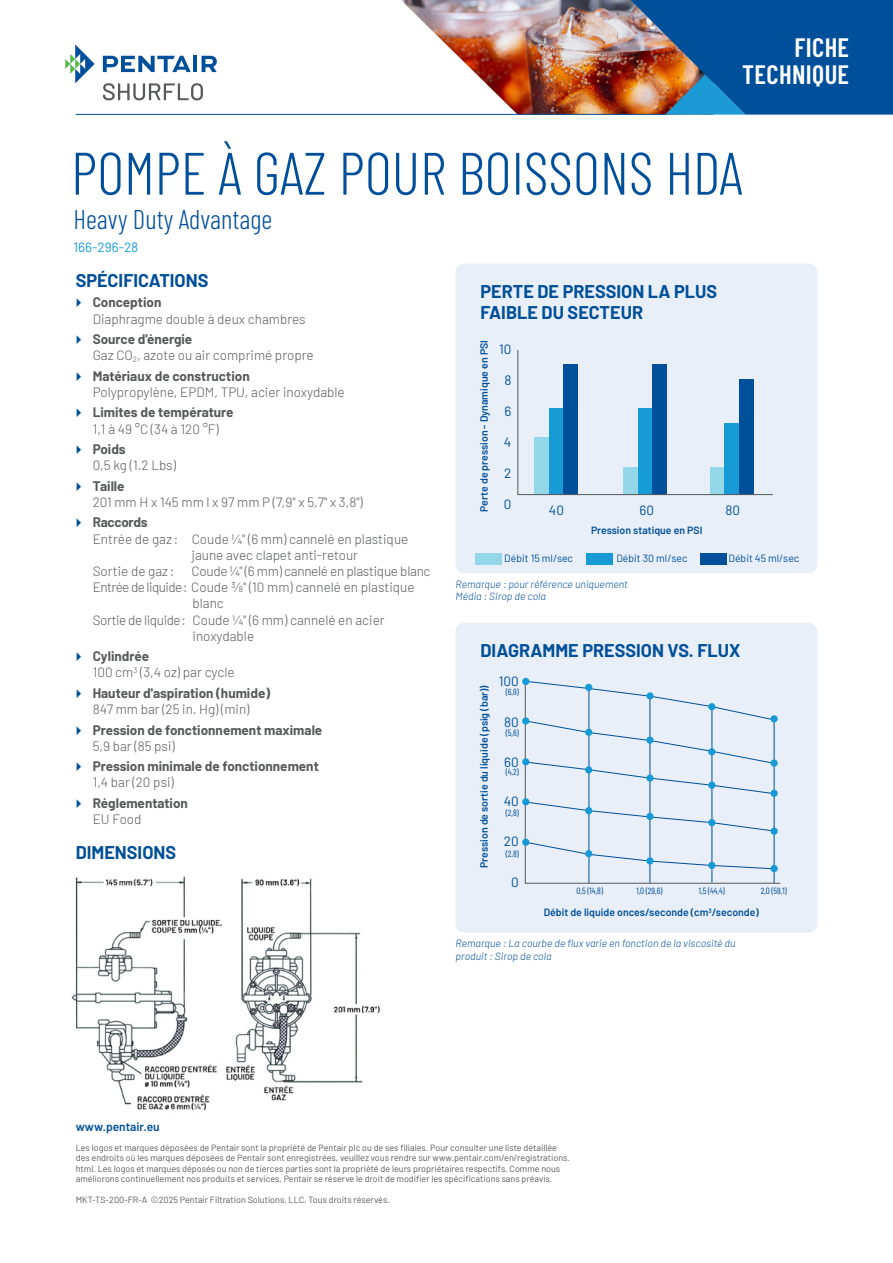
<style>
.page{position:relative;width:893px;height:1263px;background:#fff}
.page>*{position:absolute;margin:0;border:0;box-sizing:border-box;transform-origin:0 0}
.t1{font:300 59.7px "Barlow Condensed";color:#004f9a}
.t2{font:300 27px "Barlow Condensed";color:#004f9a}
.t3{font:600 26.55px/26.2px "Barlow Condensed";letter-spacing:.015em;color:#fff;text-align:right}
.t4{font:700 18px/21.6px "Barlow";color:#004f9a}
.t5{font:300 13.5px/16.2px "Barlow";color:#58595b}
.t6{font:700 13.5px "Barlow";color:#58595b}
.t7{font:300 13.5px "Barlow";letter-spacing:-.02em;color:#58595b}
.t8{font:13.5px "Barlow";color:#004f9a}
.t9{font:13.5px "Barlow";color:#179bd7}
.t10{font:700 13.5px "Barlow";letter-spacing:-.02em;color:#58595b}
.t11{font:600 12px "Barlow";color:#004f9a}
.t12{font:600 10.5px "Barlow";color:#004f9a}
.t13{font:italic 300 10.5px/12.6px "Barlow";color:#004f9a}
.t14{font:10.5px "Barlow";color:#004f9a}
.t15{font:9px/10.5px "Barlow";color:#58595b}
.t16{font:9px "Barlow Condensed";color:#004f9a}
.s1{font-weight:700}
</style>
<div class="page">
<img style="left:395px;top:0;width:221px;height:114px">
<hr style="left:76px;top:114px;width:590px;height:1px;background:#004f9a">
<img style="left:616px;top:0;width:277px;height:115px">
<svg style="left:65px;top:44px;width:30px;height:39px"></svg>
<svg style="left:103px;top:56px;width:88px;height:16px"></svg>
<hr style="left:193px;top:56px;width:4px;height:16px;background:#004f9a">
<svg style="left:202px;top:56px;width:15px;height:16px"></svg>
<svg style="left:103px;top:83px;width:100px;height:17px"></svg>
<div style="left:455px;top:264px;width:362px;height:309px;background:#e8eff9;border-radius:9px"></div>
<div style="left:455px;top:623px;width:362px;height:309px;background:#e8eff9;border-radius:9px"></div>
<div style="left:475px;top:553px;width:26px;height:11px;background:#94d7e9"></div>
<div style="left:587px;top:553px;width:26px;height:11px;background:#179bd7"></div>
<div style="left:700px;top:553px;width:26px;height:11px;background:#004f9a"></div>
<svg style="left:517px;top:350px;width:256px;height:145px"></svg>
<img style="left:71px;top:877px;width:309px;height:234px">
<svg style="left:525px;top:685px;width:256px;height:199px"></svg>
<svg style="left:527px;top:681px;width:247px;height:113px"></svg>
<svg style="left:526px;top:802px;width:248px;height:29px"></svg>
<svg style="left:526px;top:842px;width:248px;height:27px"></svg>
<hr style="left:589px;top:689px;width:1px;height:194px;background:#004f9a">
<hr style="left:650px;top:697px;width:1px;height:186px;background:#004f9a">
<hr style="left:712px;top:707px;width:1px;height:175px;background:#004f9a">
<hr style="left:774px;top:721px;width:1px;height:162px;background:#004f9a">
<div style="left:522px;top:678px;width:7px;height:7px;background:#179bd7;border-radius:50%"></div>
<div style="left:585px;top:684px;width:7px;height:7px;background:#179bd7;border-radius:50%"></div>
<div style="left:646px;top:692px;width:8px;height:7px;background:#179bd7;border-radius:50%"></div>
<div style="left:708px;top:703px;width:7px;height:7px;background:#179bd7;border-radius:50%"></div>
<div style="left:770px;top:715px;width:8px;height:7px;background:#179bd7;border-radius:50%"></div>
<div style="left:770px;top:759px;width:8px;height:8px;background:#179bd7;border-radius:50%"></div>
<div style="left:770px;top:790px;width:8px;height:7px;background:#179bd7;border-radius:50%"></div>
<div style="left:770px;top:827px;width:8px;height:8px;background:#179bd7;border-radius:50%"></div>
<div style="left:770px;top:865px;width:8px;height:7px;background:#179bd7;border-radius:50%"></div>
<div style="left:708px;top:748px;width:7px;height:7px;background:#179bd7;border-radius:50%"></div>
<div style="left:708px;top:782px;width:7px;height:7px;background:#179bd7;border-radius:50%"></div>
<div style="left:708px;top:819px;width:7px;height:7px;background:#179bd7;border-radius:50%"></div>
<div style="left:708px;top:862px;width:7px;height:7px;background:#179bd7;border-radius:50%"></div>
<div style="left:646px;top:736px;width:8px;height:8px;background:#179bd7;border-radius:50%"></div>
<div style="left:646px;top:774px;width:8px;height:8px;background:#179bd7;border-radius:50%"></div>
<div style="left:646px;top:813px;width:8px;height:7px;background:#179bd7;border-radius:50%"></div>
<div style="left:646px;top:857px;width:8px;height:7px;background:#179bd7;border-radius:50%"></div>
<div style="left:585px;top:729px;width:7px;height:7px;background:#179bd7;border-radius:50%"></div>
<div style="left:585px;top:766px;width:7px;height:7px;background:#179bd7;border-radius:50%"></div>
<div style="left:585px;top:807px;width:7px;height:7px;background:#179bd7;border-radius:50%"></div>
<div style="left:585px;top:850px;width:7px;height:7px;background:#179bd7;border-radius:50%"></div>
<div style="left:522px;top:717px;width:7px;height:8px;background:#179bd7;border-radius:50%"></div>
<div style="left:522px;top:758px;width:7px;height:7px;background:#179bd7;border-radius:50%"></div>
<div style="left:522px;top:798px;width:7px;height:7px;background:#179bd7;border-radius:50%"></div>
<div style="left:522px;top:838px;width:7px;height:8px;background:#179bd7;border-radius:50%"></div>
<h3 class="t3" style="left:742px;top:33px;width:109px">FICHE<br>TECHNIQUE</h3>
<h1 class="t1" style="left:71px;top:131px;width:673px">POMPE À GAZ POUR BOISSONS HDA</h1>
<h2 class="t2" style="left:74px;top:200px;width:200px">Heavy Duty Advantage</h2>
<h3 class="t9" style="left:74px;top:237px;width:66px">166-296-28</h3>
<h3 class="t4" style="left:76px;top:268px;width:134px">SPÉCIFICATIONS</h3>
<h3 class="t6" style="left:93px;top:293px;width:70px">Conception</h3>
<h3 class="t5" style="left:93px;top:310px;width:214px">Diaphragme double à deux chambres</h3>
<h3 class="t5" style="left:93px;top:330px;width:223px"><span class="s1">Source d'énergie<br></span>Gaz CO<sub>2</sub>, azote ou air comprimé propre</h3>
<h3 class="t6" style="left:93px;top:366px;width:159px">Matériaux de construction</h3>
<h3 class="t5" style="left:93px;top:383px;width:253px">Polypropylène, EPDM, TPU, acier inoxydable</h3>
<h3 class="t6" style="left:93px;top:402px;width:142px">Limites de température</h3>
<h3 class="t5" style="left:93px;top:420px;width:128px">1,1 à 49 °C (34 à 120 °F)</h3>
<h3 class="t6" style="left:93px;top:439px;width:35px">Poids</h3>
<h3 class="t5" style="left:93px;top:456px;width:85px">0,5 kg (1.2 Lbs)</h3>
<h3 class="t6" style="left:93px;top:476px;width:33px">Taille</h3>
<h3 class="t5" style="left:93px;top:493px;width:272px">201 mm H x 145 mm l x 97 mm P (7,9" x 5,7" x 3,8")</h3>
<h3 class="t10" style="left:93px;top:512px;width:56px">Raccords</h3>
<h3 class="t5" style="left:93px;top:530px;width:317px">Entrée de gaz : Coude 1/4" (6 mm) cannelé en plastique</h3>
<h3 class="t5" style="left:192px;top:546px;width:168px">jaune avec clapet anti-retour</h3>
<h3 class="t5" style="left:93px;top:562px;width:83px">Sortie de gaz :</h3>
<h3 class="t7" style="left:192px;top:561px;width:240px">Coude 1/4" (6 mm) cannelé en plastique blanc</h3>
<h3 class="t5" style="left:93px;top:578px;width:323px">Entrée de liquide: Coude 3/8" (10 mm) cannelé en plastique</h3>
<h3 class="t5" style="left:193px;top:594px;width:33px">blanc</h3>
<h3 class="t5" style="left:93px;top:611px;width:293px">Sortie de liquide: Coude 1/4" (6 mm) cannelé en acier</h3>
<h3 class="t5" style="left:193px;top:627px;width:63px">inoxydable</h3>
<h3 class="t5" style="left:93px;top:647px;width:143px"><span class="s1">Cylindrée<br></span>100 cm<sup>3</sup> (3,4 oz) par cycle</h3>
<h3 class="t6" style="left:93px;top:683px;width:179px">Hauteur d'aspiration (humide)</h3>
<h3 class="t5" style="left:93px;top:700px;width:158px">847 mm bar (25 in. Hg) (min)</h3>
<h3 class="t6" style="left:93px;top:720px;width:231px">Pression de fonctionnement maximale</h3>
<h3 class="t5" style="left:93px;top:737px;width:84px">5,9 bar (85 psi)</h3>
<h3 class="t6" style="left:93px;top:756px;width:228px">Pression minimale de fonctionnement</h3>
<h3 class="t5" style="left:93px;top:773px;width:83px">1,4 bar (20 psi)</h3>
<h3 class="t6" style="left:93px;top:793px;width:97px">Réglementation</h3>
<h3 class="t5" style="left:93px;top:810px;width:50px">EU Food</h3>
<h3 class="t4" style="left:76px;top:840px;width:102px">DIMENSIONS</h3>
<h3 class="t4" style="left:480px;top:279px;width:238px">PERTE DE PRESSION LA PLUS<br>FAIBLE DU SECTEUR</h3>
<p class="t12" style="left:476px;top:511px;width:173px;rotate:-90deg">Perte de pression - Dynamique en PSI</p>
<h3 class="t8" style="left:499px;top:339px;width:14px">10</h3>
<h3 class="t8" style="left:504px;top:370px;width:9px">8</h3>
<h3 class="t8" style="left:504px;top:401px;width:8px">6</h3>
<h3 class="t8" style="left:504px;top:432px;width:9px">4</h3>
<h3 class="t8" style="left:504px;top:463px;width:9px">2</h3>
<h3 class="t8" style="left:504px;top:494px;width:9px">0</h3>
<h3 class="t8" style="left:549px;top:500px;width:17px">40</h3>
<h3 class="t8" style="left:639px;top:500px;width:16px">60</h3>
<h3 class="t8" style="left:725px;top:500px;width:16px">80</h3>
<p class="t12" style="left:591px;top:522px;width:113px">Pression statique en PSI</p>
<p class="t14" style="left:504px;top:550px;width:70px">Débit 15 ml/sec</p>
<p class="t14" style="left:616px;top:550px;width:73px">Débit 30 ml/sec</p>
<p class="t14" style="left:728px;top:550px;width:72px">Débit 45 ml/sec</p>
<p class="t13" style="left:455px;top:577px;width:174px">Remarque : pour référence uniquement<br>Média : Sirop de cola</p>
<h3 class="t4" style="left:480px;top:638px;width:261px">DIAGRAMME PRESSION VS. FLUX</h3>
<p class="t12" style="left:476px;top:868px;width:184px;rotate:-90deg">Pression de sortie du liquide (psig (bar))</p>
<h3 class="t8" style="left:499px;top:671px;width:21px">100</h3>
<p class="t16" style="left:506px;top:685px;width:14px">(6,9)</p>
<p class="t16" style="left:506px;top:726px;width:14px">(5,6)</p>
<p class="t16" style="left:506px;top:765px;width:14px">(4,2)</p>
<p class="t16" style="left:506px;top:806px;width:15px">(2,8)</p>
<p class="t16" style="left:506px;top:847px;width:15px">(2,8)</p>
<h3 class="t8" style="left:504px;top:712px;width:16px">80</h3>
<h3 class="t8" style="left:504px;top:752px;width:16px">60</h3>
<h3 class="t8" style="left:504px;top:791px;width:17px">40</h3>
<h3 class="t8" style="left:504px;top:832px;width:16px">20</h3>
<h3 class="t8" style="left:511px;top:872px;width:9px">0</h3>
<p class="t16" style="left:577px;top:884px;width:28px">0,5 (14,8)</p>
<p class="t16" style="left:637px;top:884px;width:27px">1,0 (29,6)</p>
<p class="t16" style="left:699px;top:884px;width:28px">1,5 (44,4)</p>
<p class="t16" style="left:761px;top:884px;width:27px">2,0 (59,1)</p>
<p class="t12" style="left:544px;top:905px;width:216px">Débit de liquide onces/seconde (cm<sup>3</sup>/seconde)</p>
<p class="t13" style="left:455px;top:936px;width:282px">Remarque : La courbe de flux varie en fonction de la viscosité du produit : Sirop de cola</p>
<h3 class="t11" style="left:76px;top:1118px;width:85px">www.pentair.eu</h3>
<p class="t15" style="left:76px;top:1141px;width:496px">Les logos et marques déposées de Pentair sont la propriété de Pentair plc ou de ses filiales. Pour consulter une liste détaillée des endroits où les marques déposées de Pentair sont enregistrées, veuillez vous rendre sur www.pentair.com/en/registrations. html. Les logos et marques déposés ou non de tierces parties sont la propriété de leurs propriétaires respectifs. Comme nous améliorons continuellement nos produits et services, Pentair se réserve le droit de modifier les spécifications sans préavis.</p>
<p class="t15" style="left:76px;top:1194px;width:316px">MKT-TS-200-FR-A ©2025 Pentair Filtration Solutions, LLC. Tous droits réservés.</p>
</div>
